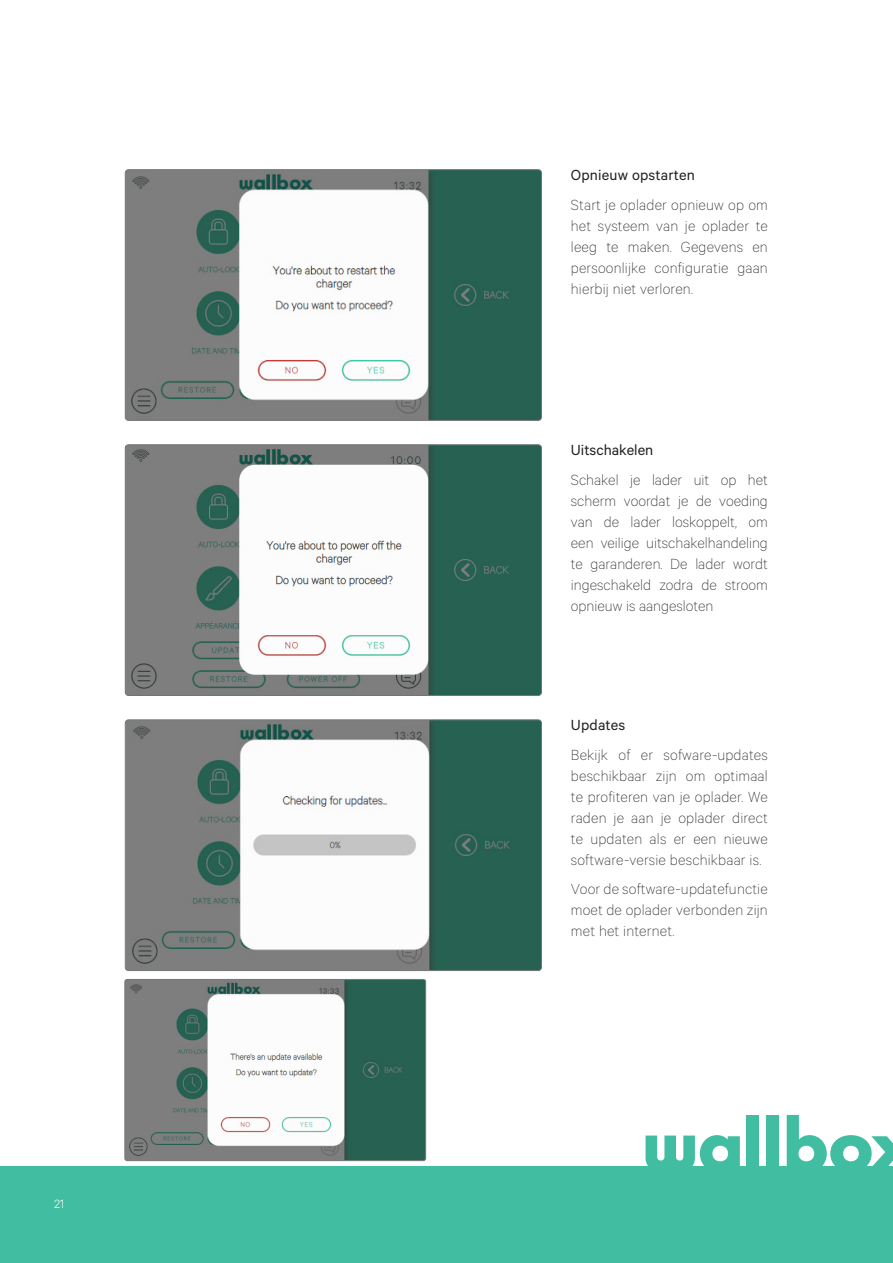
<style>
.page{position:relative;width:893px;height:1263px;background:#fff}
.page>*{position:absolute;margin:0;border:0;box-sizing:border-box;transform-origin:0 0}
.indice{font:100 16.5px/21px "Calibre";letter-spacing:.01em;color:#231f20;text-align:justify}
.indice-2{font:16.5px "Calibre";letter-spacing:.01em;color:#231f20}
.t1{font:300 13.5px "Calibre";color:#fff}
</style>
<div class="page">
<div style="left:0;top:1167px;width:893px;height:96px;background:#41bea2"></div>
<svg style="left:646px;top:1135px;width:94px;height:32px"></svg>
<div style="left:747px;top:1115px;width:12px;height:56px;background:#41bea2"></div>
<div style="left:767px;top:1115px;width:12px;height:56px;background:#41bea2"></div>
<svg style="left:787px;top:1115px;width:106px;height:52px"></svg>
<img style="left:125px;top:170px;width:415px;height:250px">
<div style="left:125px;top:169px;width:417px;height:252px;border:1px solid #727679;border-radius:3px"></div>
<img style="left:125px;top:445px;width:416px;height:250px">
<div style="left:125px;top:445px;width:417px;height:251px;border:1px solid #727679;border-radius:3px"></div>
<img style="left:126px;top:720px;width:415px;height:249px">
<div style="left:125px;top:720px;width:417px;height:251px;border:1px solid #727679;border-radius:3px"></div>
<img style="left:125px;top:979px;width:301px;height:180px">
<div style="left:125px;top:979px;width:301px;height:182px;border:1px solid #727679;border-radius:2px"></div>
<p class="t1" style="left:54px;top:1195px;width:12px">21</p>
<p class="indice-2" style="left:571px;top:165px;width:126px">Opnieuw opstarten</p>
<p class="indice" style="left:571px;top:193px;width:198px">Start je oplader opnieuw op om het systeem van je oplader te leeg te maken. Gegevens en persoonlijke configuratie gaan hierbij niet verloren.</p>
<p class="indice-2" style="left:571px;top:441px;width:84px">Uitschakelen</p>
<p class="indice" style="left:571px;top:468px;width:198px">Schakel je lader uit op het scherm voordat je de voeding van de lader loskoppelt, om een veilige uitschakelhandeling te garanderen. De lader wordt ingeschakeld zodra de stroom opnieuw is aangesloten</p>
<p class="indice-2" style="left:571px;top:716px;width:56px">Updates</p>
<p class="indice" style="left:571px;top:743px;width:198px">Bekijk of er sofware-updates beschikbaar zijn om optimaal te profiteren van je oplader. We raden je aan je oplader direct te updaten als er een nieuwe software-versie beschikbaar is.</p>
<p class="indice" style="left:571px;top:878px;width:198px">Voor de software-updatefunctie moet de oplader verbonden zijn met het internet.</p>
</div>
